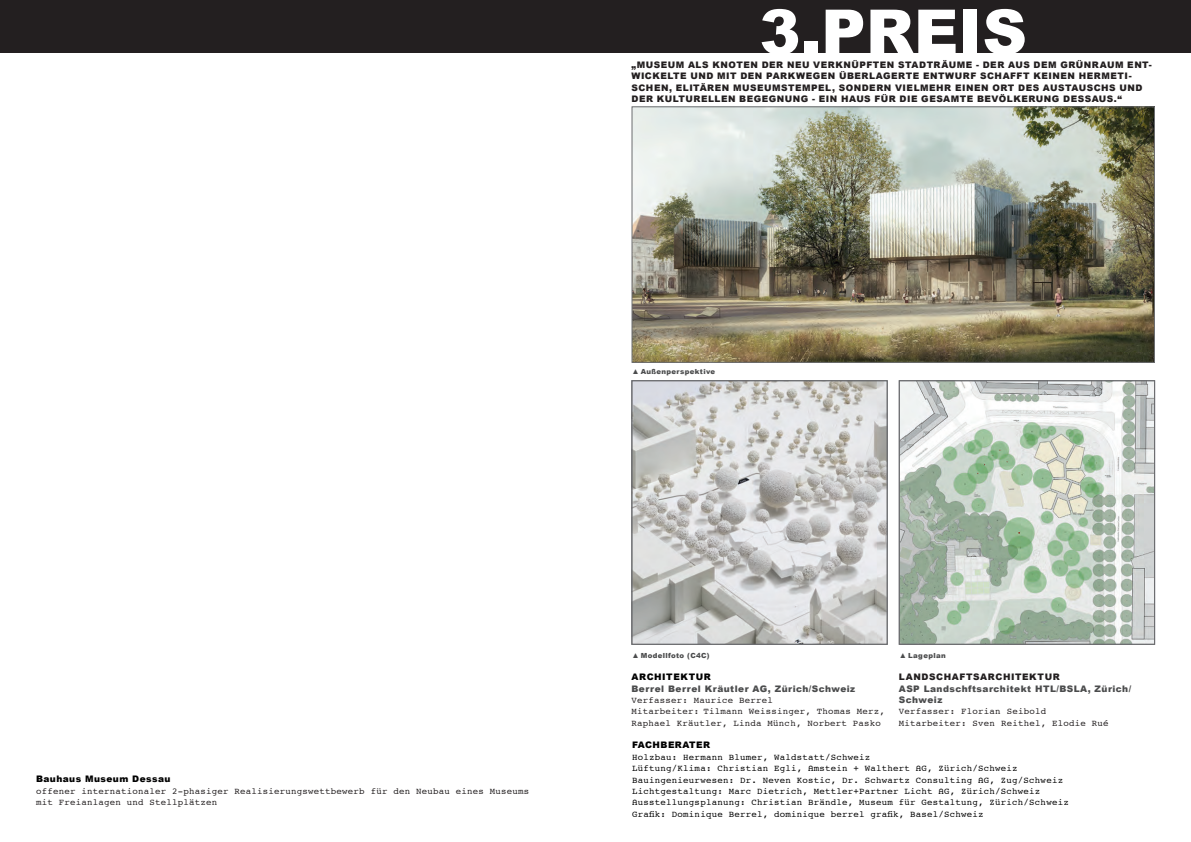
<style>
.page{position:relative;width:1191px;height:842px;background:#fff}
.page>*{position:absolute;margin:0;border:0;box-sizing:border-box;transform-origin:0 0}
.t1{font:900 61.7px "Arial";color:#fff}
.t2{font:9px/11.3px "Dessau Courier";letter-spacing:.03em;color:#000}
.t3{font:900 9px/11.3px "Arial";letter-spacing:.06em;color:#231f20}
.t4{font:9px/11.3px "Dessau Courier";letter-spacing:.03em;color:#231f20}
.t5{font:900 9px/10.8px "Arial";letter-spacing:.05em;color:#4b4c4d}
.t6{font:900 9px "Arial";letter-spacing:.05em;color:#000}
.t7{font:900 7px "Arial";letter-spacing:.05em;color:#4b4c4d}
</style>
<div class="page">
<div style="left:0;top:0;width:1191px;height:53px;background:#231f20"></div>
<img style="left:633px;top:382px;width:252px;height:261px">
<img style="left:901px;top:382px;width:252px;height:261px">
<img style="left:633px;top:108px;width:520px;height:253px">
<div style="left:631px;top:106px;width:524px;height:257px;border:1px solid #6c6d70"></div>
<div style="left:631px;top:380px;width:256px;height:265px;border:1px solid #6c6d70"></div>
<div style="left:899px;top:380px;width:256px;height:265px;border:1px solid #6c6d70"></div>
<h1 class="t1" style="left:759px;top:-13px;width:269px">3.PREIS</h1>
<p class="t3" style="left:631px;top:59px;width:522px">„MUSEUM ALS KNOTEN DER NEU VERKNÜPFTEN STADTRÄUME - DER AUS DEM GRÜNRAUM ENT-WICKELTE UND MIT DEN PARKWEGEN ÜBERLAGERTE ENTWURF SCHAFFT KEINEN HERMETI-SCHEN, ELITÄREN MUSEUMSTEMPEL, SONDERN VIELMEHR EINEN ORT DES AUSTAUSCHS UND DER KULTURELLEN BEGEGNUNG - EIN HAUS FÜR DIE GESAMTE BEVÖLKERUNG DESSAUS.“</p>
<p class="t7" style="left:632px;top:367px;width:84px">▲ Außenperspektive</p>
<p class="t6" style="left:36px;top:773px;width:136px">Bauhaus Museum Dessau</p>
<p class="t4" style="left:36px;top:785px;width:495px">offener internationaler 2-phasiger Realisierungswettbewerb für den Neubau eines Museums mit Freianlagen und Stellplätzen</p>
<p class="t7" style="left:632px;top:650px;width:79px">▲ Modellfoto (C4C)</p>
<p class="t7" style="left:899px;top:650px;width:48px">▲ Lageplan</p>
<p class="t3" style="left:899px;top:671px;width:162px">LANDSCHAFTSARCHITEKTUR</p>
<p class="t5" style="left:899px;top:683px;width:234px">ASP Landschftsarchitekt HTL/BSLA, Zürich/<br>Schweiz</p>
<p class="t4" style="left:899px;top:706px;width:211px">Verfasser: Florian Seibold<br>Mitarbeiter: Sven Reithel, Elodie Rué</p>
<p class="t6" style="left:631px;top:671px;width:81px">ARCHITEKTUR</p>
<p class="t5" style="left:631px;top:683px;width:225px">Berrel Berrel Kräutler AG, Zürich/Schweiz</p>
<p class="t4" style="left:631px;top:695px;width:255px">Verfasser: Maurice Berrel<br>Mitarbeiter: Tilmann Weissinger, Thomas Merz,<br>Raphael Kräutler, Linda Münch, Norbert Pasko</p>
<p class="t6" style="left:632px;top:739px;width:79px">FACHBERATER</p>
<p class="t2" style="left:632px;top:751px;width:438px">Holzbau: Hermann Blumer, Waldstatt/Schweiz<br>Lüftung/Klima: Christian Egli, Amstein + Walthert AG, Zürich/Schweiz Bauingenieurwesen: Dr. Neven Kostic, Dr. Schwartz Consulting AG, Zug/Schweiz Lichtgestaltung: Marc Dietrich, Mettler+Partner Licht AG, Zürich/Schweiz Ausstellungsplanung: Christian Brändle, Museum für Gestaltung, Zürich/Schweiz Grafik: Dominique Berrel, dominique berrel grafik, Basel/Schweiz</p>
</div>
